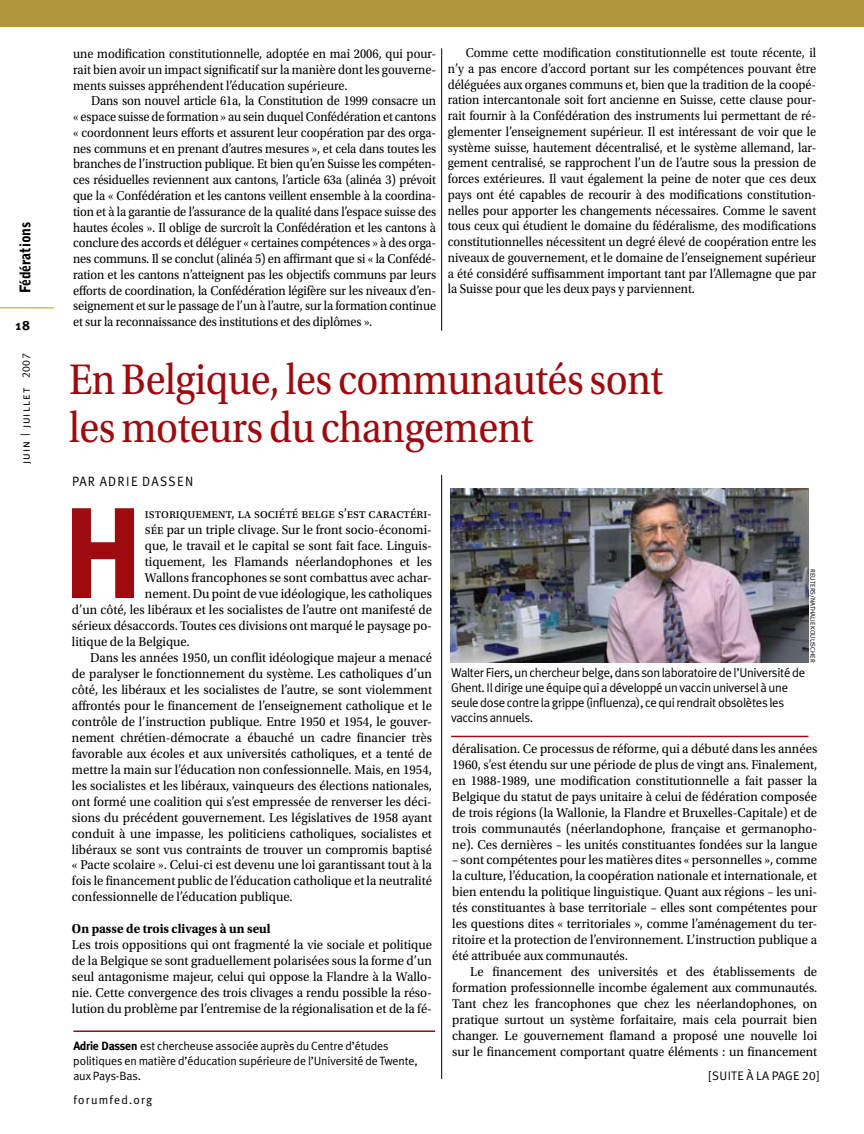
<style>
.page{position:relative;width:864px;height:1134px;background:#fff}
.page>*{position:absolute;margin:0;border:0;box-sizing:border-box;transform-origin:0 0}
.t1{font:900 122.25px "Bell Gothic Std";color:#9e0b0f;scale:.95 1}
.t2{font:45px/48px "Utopia Std";color:#9e0b0f;scale:.9 1}
.t3{font:900 14.7px "Bell Gothic Std";letter-spacing:-.015em;color:#000;scale:.95 1}
.t4{font:13.5px/15.9px "Utopia Std";color:#000;text-align:justify;scale:.95 1}
.t5{font:13.5px/15.8px "Utopia Std";color:#000;text-align:justify;scale:.92 1}
.t6{font:700 13.5px "Utopia Std";color:#000;scale:.95 1}
.t7{font:13.5px "Meta Plus Normal";color:#000;scale:.95 1}
.t8{font:700 13.5px "Meta";color:#000}
.t9{font:12.75px/15px "Meta Plus Normal";letter-spacing:-.025em;color:#000}
.t10{font:12.3px "Meta Plus Normal Caps";letter-spacing:.015em;color:#000}
.t11{font:12px/15px "Meta Plus Normal";letter-spacing:-.01em;color:#000}
.t12{font:12px "Meta Caps";letter-spacing:.085em;color:#000}
.t13{font:12px "Meta Plus Normal";letter-spacing:.1em;color:#000}
.t14{font:6.75px "Meta Plus Normal Caps";letter-spacing:-.01em;color:#000}
.s1{font-size:10.8px}
.s2{font-family:"Meta";font-weight:700}
</style>
<div class="page">
<div style="left:0;top:0;width:864px;height:27px;background:#b1953a"></div>
<hr style="left:0;top:307px;width:54px;height:1px;background:#b1953a">
<hr style="left:441px;top:48px;width:1px;height:283px;background:#000">
<hr style="left:441px;top:475px;width:1px;height:604px;background:#000">
<hr style="left:73px;top:1030px;width:362px;height:2px;background:#9e0b0f">
<img style="left:450px;top:488px;width:359px;height:175px">
<hr style="left:451px;top:736px;width:358px;height:1px;background:#9e0b0f">
<p class="t3" style="left:17px;top:293px;width:76px;rotate:-90deg">Fédérations</p>
<p class="t8" style="left:15px;top:318px;width:16px">18</p>
<p class="t12" style="left:19px;top:464px;width:112px;rotate:-90deg">juin | juillet <span class="s1">2007</span></p>
<p class="t5" style="left:73px;top:46px;width:396px">une modification constitutionnelle, adoptée en mai 2006, qui pour&shy;rait bien avoir un impact significatif sur la manière dont les gouverne&shy;ments suisses appréhendent l’éducation supérieure.</p>
<p class="t5" style="left:73px;top:93px;width:396px;text-indent:18px">Dans son nouvel article 61a, la Constitution de 1999 consacre un « espace suisse de formation » au sein duquel Confédération et cantons « coordonnent leurs efforts et assurent leur coopération par des orga&shy;nes communs et en prenant d’autres mesures », et cela dans toutes les branches de l’instruction publique. Et bien qu’en Suisse les compéten&shy;ces résiduelles reviennent aux cantons, l’article 63a (alinéa 3) prévoit que la « Confédération et les cantons veillent ensemble à la coordina&shy;tion et à la garantie de l’assurance de la qualité dans l’espace suisse des hautes écoles ». Il oblige de surcroît la Confédération et les cantons à conclure des accords et déléguer « certaines compétences » à des orga&shy;nes communs. Il se conclut (alinéa 5) en affirmant que si « la Confédé&shy;ration et les cantons n’atteignent pas les objectifs communs par leurs efforts de coordination, la Confédération légifère sur les niveaux d’en&shy;seignement et sur le passage de l’un à l’autre, sur la formation continue et sur la reconnaissance des institutions et des diplômes ».</p>
<p class="t5" style="left:448px;top:45px;width:402px;text-indent:18px">Comme cette modification constitutionnelle est toute récente, il n’y a pas encore d’accord portant sur les compétences pouvant être déléguées aux organes communs et, bien que la tradition de la coopé&shy;ration intercantonale soit fort ancienne en Suisse, cette clause pour&shy;rait fournir à la Confédération des instruments lui permettant de ré&shy;glementer l’enseignement supérieur. Il est intéressant de voir que le système suisse, hautement décentralisé, et le système allemand, lar&shy;gement centralisé, se rapprochent l’un de l’autre sous la pression de forces extérieures. Il vaut également la peine de noter que ces deux pays ont été capables de recourir à des modifications constitution&shy;nelles pour apporter les changements nécessaires. Comme le savent tous ceux qui étudient le domaine du fédéralisme, des modifications constitutionnelles nécessitent un degré élevé de coopération entre les niveaux de gouvernement, et le domaine de l’enseignement supérieur a été considéré suffisamment important tant par l’Allemagne que par la Suisse pour que les deux pays y parviennent.</p>
<h2 class="t2" style="left:69px;top:356px;width:661px">En Belgique, les communautés sont les moteurs du changement</h2>
<p class="t7" style="left:72px;top:474px;width:9px">par</p>
<p class="t7" style="left:100px;top:474px;width:64px">Adri e Dass</p>
<p class="t7" style="left:177px;top:474px;width:16px">en</p>
<h1 class="t1" style="left:61px;top:483px;width:67px">H</h1>
<p class="t4" style="left:145px;top:506px;width:304px">istoriquement, la société belge s’est caractéri-</p>
<p class="t4" style="left:145px;top:522px;width:304px">sée par un triple clivage. Sur le front socio-économi-</p>
<p class="t4" style="left:145px;top:538px;width:304px">que, le travail et le capital se sont fait face. Linguis-</p>
<p class="t4" style="left:145px;top:554px;width:304px">tiquement, les Flamands néerlandophones et les</p>
<p class="t4" style="left:145px;top:570px;width:304px">Wallons francophones se sont combattus avec achar-</p>
<p class="t4" style="left:145px;top:586px;width:304px">nement. Du point de vue idéologique, les catholiques</p>
<p class="t4" style="left:72px;top:602px;width:380px">d’un côté, les libéraux et les socialistes de l’autre ont manifesté de</p>
<p class="t4" style="left:72px;top:618px;width:380px">sérieux désaccords. Toutes ces divisions ont marqué le paysage po-</p>
<p class="t4" style="left:72px;top:634px;width:126px">litique de la Belgique.</p>
<p class="t4" style="left:90px;top:650px;width:361px">Dans les années 1950, un conflit idéologique majeur a menacé</p>
<p class="t4" style="left:72px;top:666px;width:380px">de paralyser le fonctionnement du système. Les catholiques d’un</p>
<p class="t4" style="left:72px;top:682px;width:380px">côté, les libéraux et les socialistes de l’autre, se sont violemment</p>
<p class="t4" style="left:72px;top:698px;width:380px">affrontés pour le financement de l’enseignement catholique et le</p>
<p class="t4" style="left:72px;top:714px;width:380px">contrôle de l’instruction publique. Entre 1950 et 1954, le gouver-</p>
<p class="t4" style="left:72px;top:730px;width:380px">nement chrétien-démocrate a ébauché un cadre financier très</p>
<p class="t4" style="left:72px;top:746px;width:380px">favorable aux écoles et aux universités catholiques, et a tenté de</p>
<p class="t4" style="left:72px;top:762px;width:380px">mettre la main sur l’éducation non confessionnelle. Mais, en 1954,</p>
<p class="t4" style="left:72px;top:778px;width:380px">les socialistes et les libéraux, vainqueurs des élections nationales,</p>
<p class="t4" style="left:72px;top:794px;width:380px">ont formé une coalition qui s’est empressée de renverser les déci-</p>
<p class="t4" style="left:72px;top:810px;width:380px">sions du précédent gouvernement. Les législatives de 1958 ayant</p>
<p class="t4" style="left:72px;top:825px;width:380px">conduit à une impasse, les politiciens catholiques, socialistes et</p>
<p class="t4" style="left:72px;top:841px;width:380px">libéraux se sont vus contraints de trouver un compromis baptisé</p>
<p class="t4" style="left:72px;top:857px;width:380px">« Pacte scolaire ». Celui-ci est devenu une loi garantissant tout à la</p>
<p class="t4" style="left:72px;top:873px;width:380px">fois le financement public de l’éducation catholique et la neutralité</p>
<p class="t4" style="left:72px;top:889px;width:234px">confessionnelle de l’éducation publique.</p>
<p class="t6" style="left:72px;top:921px;width:211px">On passe de trois clivages à un seul</p>
<p class="t4" style="left:72px;top:937px;width:380px">Les trois oppositions qui ont fragmenté la vie sociale et politique de la Belgique se sont graduellement polarisées sous la forme d’un seul antagonisme majeur, celui qui oppose la Flandre à la Wallo&shy;nie. Cette convergence des trois clivages a rendu possible la réso&shy;lution du problème par l’entremise de la régionalisation et de la fé-</p>
<p class="t11" style="left:73px;top:1038px;width:346px"><span class="s2">Adrie Dassen</span> est chercheuse associée auprès du Centre d’études politiques en matière d’éducation supérieure de l’Université de Twente, aux Pays-Bas.</p>
<p class="t13" style="left:74px;top:1093px;width:81px">forumfed.org</p>
<p class="t14" style="left:817px;top:569px;width:94px;rotate:90deg">REUTERS/NATHALIE KOU LISCHER</p>
<p class="t9" style="left:451px;top:665px;width:356px">Walter Fiers, un chercheur belge, dans son laboratoire de l’Université de Ghent. Il dirige une équipe qui a développé un vaccin universel à une seule dose contre la grippe (influenza), ce qui rendrait obsolètes les vaccins annuels.</p>
<p class="t4" style="left:452px;top:741px;width:386px">déralisation. Ce processus de réforme, qui a débuté dans les années 1960, s’est étendu sur une période de plus de vingt ans. Finalement, en 1988-1989, une modification constitutionnelle a fait passer la Belgique du statut de pays unitaire à celui de fédération composée de trois régions (la Wallonie, la Flandre et Bruxelles-Capitale) et de trois communautés (néerlandophone, française et germanopho&shy;ne). Ces dernières – les unités constituantes fondées sur la langue</p>
<p class="t4" style="left:452px;top:852px;width:386px">– sont compétentes pour les matières dites « personnelles », comme la culture, l’éducation, la coopération nationale et internationale, et bien entendu la politique linguistique. Quant aux régions – les uni&shy;tés constituantes à base territoriale – elles sont compétentes pour les questions dites « territoriales », comme l’aménagement du ter&shy;ritoire et la protection de l’environnement. L’instruction publique a été attribuée aux communautés.</p>
<p class="t4" style="left:452px;top:964px;width:386px;text-indent:18px">Le financement des universités et des établissements de formation professionnelle incombe également aux communautés.<br>Tant chez les francophones que chez les néerlandophones, on pratique surtout un système forfaitaire, mais cela pourrait bien changer. Le gouvernement flamand a proposé une nouvelle loi sur le financement comportant quatre éléments : un financement</p>
<p class="t10" style="left:709px;top:1069px;width:112px">[SU ITE À LA PAGE 20]</p>
</div>
